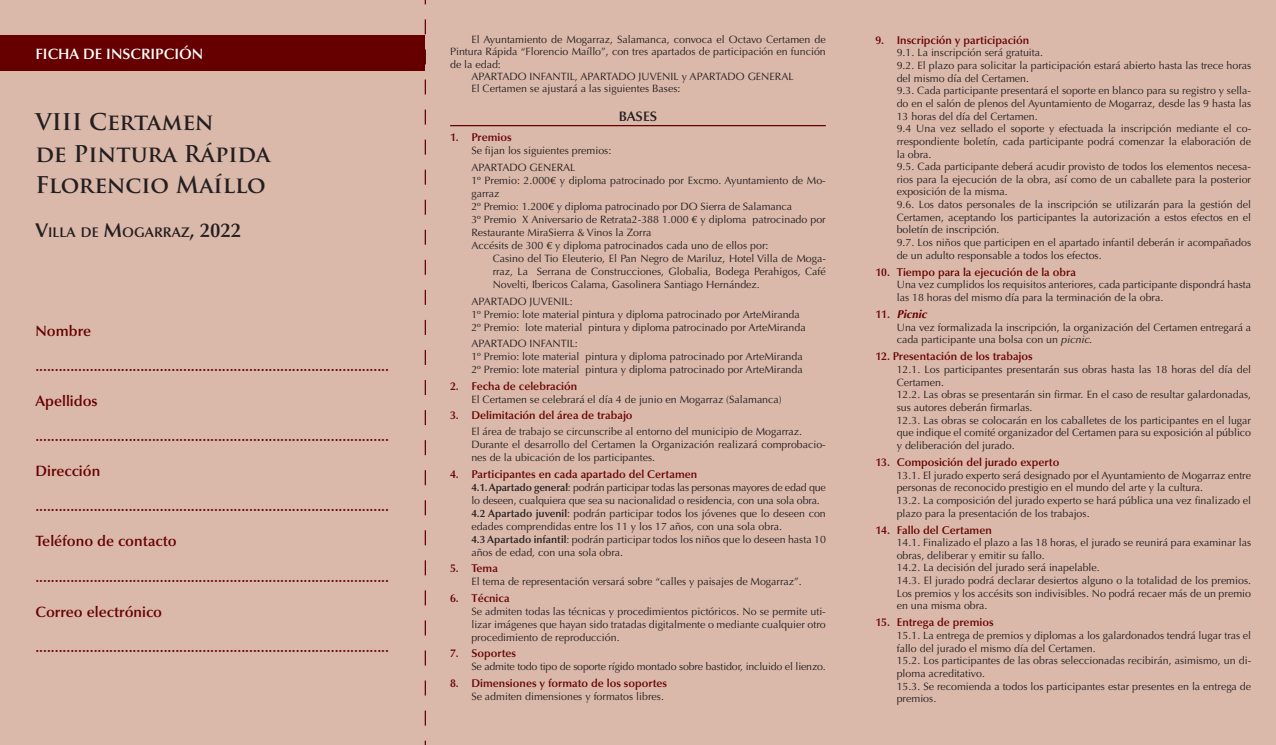
<style>
.page{position:relative;width:1276px;height:745px;background:#fff}
.page>*{position:absolute;margin:0;border:0;box-sizing:border-box;transform-origin:0 0}
.t1{font:700 22.5px/31.2px "Trajan Pro";color:#231f20}
.t2{font:600 15px "Optima";color:#600}
.t3{font:600 15px "Optima";color:#fff}
.t4{font:600 14px "Optima";color:#231f20}
.t5{font:600 13.75px "Optima";color:#231f20}
.t6{font:600 11.25px "Optima";color:#600}
.t7{font:italic 700 11.25px "Optima";color:#600}
.t8{font:10.62px/12.6px "Optima";color:#231f20}
.s1{font-size:20px}
.s2{font-weight:600}
.s3{font-weight:600;font-style:normal}
.s4{font-style:italic}
</style>
<div class="page">
<div style="left:0;top:0;width:1276px;height:744px;background:#dbb9aa"></div>
<div style="left:0;top:35px;width:425px;height:36px;background:#600"></div>
<hr style="left:450px;top:125px;width:376px;height:1px;background:#600">
<svg style="left:425px;top:0;width:1px;height:744px"></svg>
<h2 class="t3" style="left:35px;top:45px;width:169px">FICHA DE INSCRIPCIÓN</h2>
<h1 class="t1" style="left:35px;top:107px;width:236px">VIII Certamen<br>de Pintura Rápida<br>Florencio Maíllo</h1>
<h3 class="t4" style="left:35px;top:224px;width:207px"><span class="s1">V</span>ILLA DE <span class="s1">M</span>OGARRAZ<span class="s1">, 2022</span></h3>
<h2 class="t2" style="left:35px;top:322px;width:57px">Nombre</h2>
<h2 class="t2" style="left:35px;top:357px;width:355px">...........................................................................................</h2>
<h2 class="t2" style="left:35px;top:392px;width:64px">Apellidos</h2>
<h2 class="t2" style="left:35px;top:427px;width:355px">...........................................................................................</h2>
<h2 class="t2" style="left:35px;top:462px;width:66px">Dirección</h2>
<h2 class="t2" style="left:35px;top:497px;width:355px">...........................................................................................</h2>
<h2 class="t2" style="left:35px;top:532px;width:143px">Teléfono de contacto</h2>
<h2 class="t2" style="left:35px;top:567px;width:355px">...........................................................................................</h2>
<h2 class="t2" style="left:35px;top:602px;width:128px">Correo electrónico</h2>
<h2 class="t2" style="left:35px;top:637px;width:355px">...........................................................................................</h2>
<p class="t8" style="left:471px;top:33px;width:356px">El Ayuntamiento de Mogarraz, Salamanca, convoca el Octavo Certamen de</p>
<p class="t8" style="left:450px;top:46px;width:377px">Pintura Rápida “Florencio Maíllo”, con tres apartados de participación en función</p>
<p class="t8" style="left:450px;top:58px;width:52px">de la edad:</p>
<p class="t8" style="left:471px;top:70px;width:324px">APARTADO INFANTIL, APARTADO JUVENIL y APARTADO GENERAL</p>
<p class="t8" style="left:471px;top:82px;width:211px">El Certamen se ajustará a las siguientes Bases:</p>
<p class="t5" style="left:619px;top:109px;width:40px">BASES</p>
<p class="t6" style="left:450px;top:131px;width:63px">1. Premios</p>
<p class="t8" style="left:471px;top:142px;width:141px;line-height:16.5px">Se fijan los siguientes premios:<br>APARTADO GENERAL</p>
<p class="t8" style="left:471px;top:174px;width:356px;line-height:13px">1º Premio: 2.000€ y diploma patrocinado por Excmo. Ayuntamiento de Mo&shy;garraz<br>2º Premio: 1.200€ y diploma patrocinado por DO Sierra de Salamanca<br>3º Premio X Aniversario de Retrata2-388 1.000 € y diploma patrocinado por Restaurante MiraSierra &amp; Vinos la Zorra<br>Accésits de 300 € y diploma patrocinados cada uno de ellos por:</p>
<p class="t8" style="left:493px;top:252px;width:335px;line-height:13px;text-align:justify">Casino del Tio Eleuterio, El Pan Negro de Mariluz, Hotel Villa de Moga&shy;rraz, La Serrana de Construcciones, Globalia, Bodega Perahigos, Café Novelti, Ibericos Calama, Gasolinera Santiago Hernández.</p>
<p class="t8" style="left:471px;top:294px;width:336px;line-height:13px">APARTADO JUVENIL:<br>1º Premio: lote material pintura y diploma patrocinado por ArteMiranda<br>2º Premio: lote material pintura y diploma patrocinado por ArteMiranda</p>
<p class="t8" style="left:471px;top:337px;width:333px;line-height:13px">APARTADO INFANTIL:<br>1º Premio: lote material pintura y diploma patrocinado por ArteMiranda<br>2º Premio: lote material pintura y diploma patrocinado por ArteMiranda</p>
<p class="t6" style="left:450px;top:379px;width:129px">2. Fecha de celebración</p>
<p class="t8" style="left:471px;top:392px;width:312px">El Certamen se celebrará el día 4 de junio en Mogarraz (Salamanca)</p>
<p class="t6" style="left:450px;top:408px;width:184px">3. Delimitación del área de trabajo</p>
<p class="t8" style="left:471px;top:425px;width:356px;line-height:13px">El área de trabajo se circunscribe al entorno del municipio de Mogarraz.<br>Durante el desarrollo del Certamen la Organización realizará comprobacio&shy;nes de la ubicación de los participantes.</p>
<p class="t6" style="left:450px;top:467px;width:249px">4. Participantes en cada apartado del Certamen</p>
<p class="t8" style="left:471px;top:480px;width:356px;line-height:13px"><span class="s2">4.1. Apartado general</span>: podrán participar todas las personas mayores de edad que lo deseen, cualquiera que sea su nacionalidad o residencia, con una sola obra.<br><span class="s2">4.2 Apartado juvenil</span>: podrán participar todos los jóvenes que lo deseen con edades comprendidas entre los 11 y los 17 años, con una sola obra.<br><span class="s2">4.3 Apartado infantil</span>: podrán participar todos los niños que lo deseen hasta 10 años de edad, con una sola obra.</p>
<p class="t6" style="left:450px;top:561px;width:49px">5. Tema</p>
<p class="t8" style="left:471px;top:575px;width:332px">El tema de representación versará sobre “calles y paisajes de Mogarraz”.</p>
<p class="t6" style="left:450px;top:591px;width:61px">6. Técnica</p>
<p class="t8" style="left:471px;top:604px;width:356px;line-height:13px;text-align:justify">Se admiten todas las técnicas y procedimientos pictóricos. No se permite uti&shy;lizar imágenes que hayan sido tratadas digitalmente o mediante cualquier otro procedimiento de reproducción.</p>
<p class="t6" style="left:450px;top:646px;width:68px">7. Soportes</p>
<p class="t8" style="left:471px;top:660px;width:356px">Se admite todo tipo de soporte rígido montado sobre bastidor, incluido el lienzo.</p>
<p class="t6" style="left:450px;top:676px;width:219px">8. Dimensiones y formato de los soportes</p>
<p class="t8" style="left:471px;top:689px;width:194px">Se admiten dimensiones y formatos libres.</p>
<p class="t6" style="left:875px;top:33px;width:155px">9. Inscripción y participación</p>
<p class="t8" style="left:896px;top:47px;width:356px">9.1. La inscripción será gratuita.<br>9.2. El plazo para solicitar la participación estará abierto hasta las trece horas del mismo día del Certamen.<br>9.3. Cada participante presentará el soporte en blanco para su registro y sella&shy;do en el salón de plenos del Ayuntamiento de Mogarraz, desde las 9 hasta las 13 horas del día del Certamen.<br>9.4 Una vez sellado el soporte y efectuada la inscripción mediante el co&shy;rrespondiente boletín, cada participante podrá comenzar la elaboración de la obra.<br>9.5. Cada participante deberá acudir provisto de todos los elementos necesa&shy;rios para la ejecución de la obra, así como de un caballete para la posterior exposición de la misma.<br>9.6. Los datos personales de la inscripción se utilizarán para la gestión del Certamen, aceptando los participantes la autorización a estos efectos en el boletín de inscripción.<br>9.7. Los niños que participen en el apartado infantil deberán ir acompañados de un adulto responsable a todos los efectos.</p>
<p class="t6" style="left:875px;top:265px;width:202px">10. Tiempo para la ejecución de la obra</p>
<p class="t8" style="left:896px;top:278px;width:356px">Una vez cumplidos los requisitos anteriores, cada participante dispondrá hasta las 18 horas del mismo día para la terminación de la obra.</p>
<p class="t7" style="left:875px;top:307px;width:53px"><span class="s3">11.</span> Picnic</p>
<p class="t8" style="left:896px;top:321px;width:356px">Una vez formalizada la inscripción, la organización del Certamen entregará a cada participante una bolsa con un <span class="s4">picnic</span>.</p>
<p class="t6" style="left:875px;top:350px;width:159px">12. Presentación de los trabajos</p>
<p class="t8" style="left:896px;top:363px;width:356px">12.1. Los participantes presentarán sus obras hasta las 18 horas del día del Certamen.<br>12.2. Las obras se presentarán sin firmar. En el caso de resultar galardonadas, sus autores deberán firmarlas.<br>12.3. Las obras se colocarán en los caballetes de los participantes en el lugar que indique el comité organizador del Certamen para su exposición al público y deliberación del jurado.</p>
<p class="t6" style="left:875px;top:455px;width:185px">13. Composición del jurado experto</p>
<p class="t8" style="left:896px;top:468px;width:356px">13.1. El jurado experto será designado por el Ayuntamiento de Mogarraz entre personas de reconocido prestigio en el mundo del arte y la cultura.<br>13.2. La composición del jurado experto se hará pública una vez finalizado el plazo para la presentación de los trabajos.</p>
<p class="t6" style="left:875px;top:523px;width:118px">14. Fallo del Certamen</p>
<p class="t8" style="left:896px;top:536px;width:356px">14.1. Finalizado el plazo a las 18 horas, el jurado se reunirá para examinar las obras, deliberar y emitir su fallo.<br>14.2. La decisión del jurado será inapelable.<br>14.3. El jurado podrá declarar desiertos alguno o la totalidad de los premios.<br>Los premios y los accésits son indivisibles. No podrá recaer más de un premio en una misma obra.</p>
<p class="t6" style="left:875px;top:615px;width:120px">15. Entrega de premios</p>
<p class="t8" style="left:896px;top:629px;width:356px">15.1. La entrega de premios y diplomas a los galardonados tendrá lugar tras el fallo del jurado el mismo día del Certamen.<br>15.2. Los participantes de las obras seleccionadas recibirán, asimismo, un di&shy;ploma acreditativo.<br>15.3. Se recomienda a todos los participantes estar presentes en la entrega de premios.</p>
</div>
